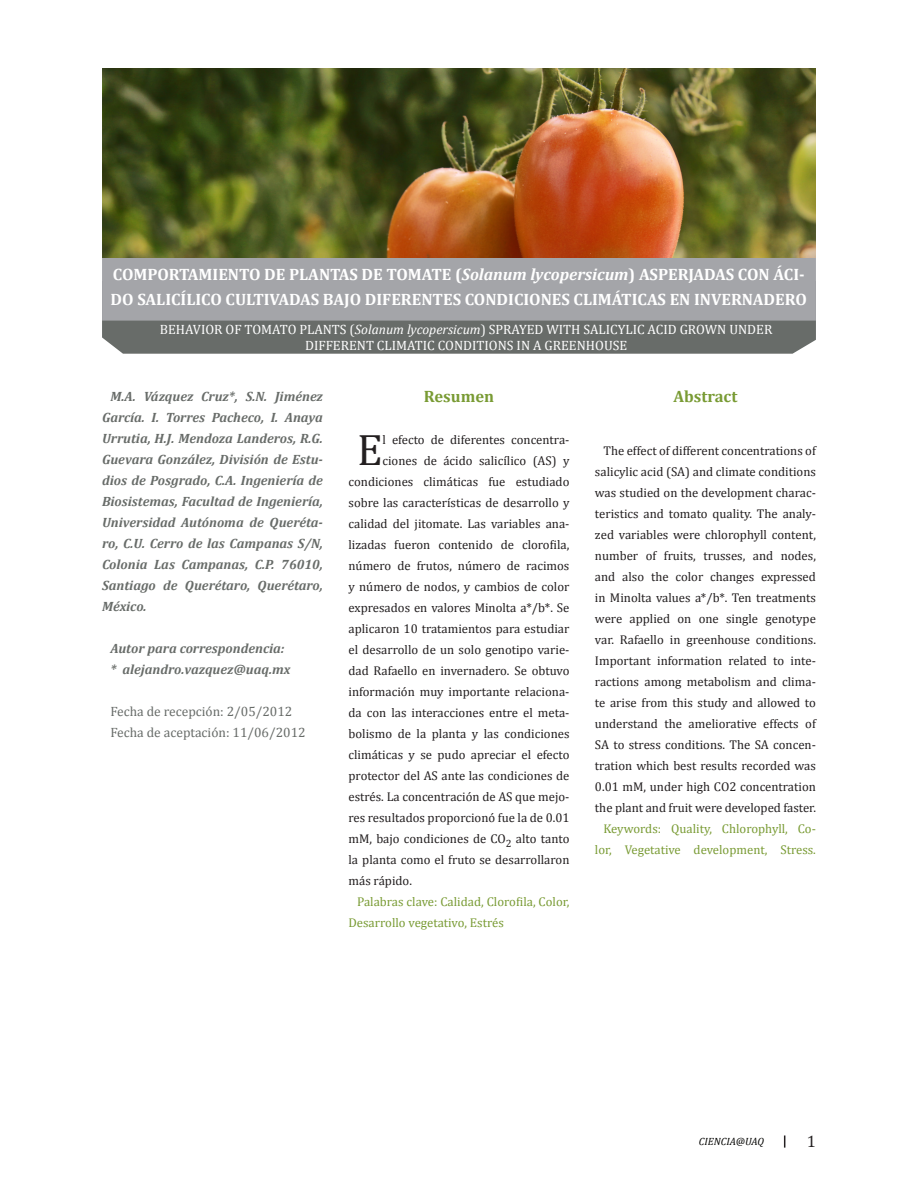
<style>
.page{position:relative;width:918px;height:1188px;background:#fff}
.page>*{position:absolute;margin:0;border:0;box-sizing:border-box;transform-origin:0 0}
.capital{font:44.25px "Cambria";color:#231f20}
.titulos{font:700 16.5px/25.2px "Cambria";color:#fff}
.subtitulos_2{font:700 16.5px "Cambria";color:#799b34}
.estilo_principal{font:16.5px "Cambria";color:#231f20}
.estilo_principal-2{font:italic 700 13.5px/21px "Cambria";color:#686c69;text-align:justify}
.subtitulos{font:13.5px/16.2px "Cambria";color:#fff;text-align:center}
.estilo_principal-3{font:13.5px "Cambria";color:#686c69}
.capital-2{font:12.75px "Cambria";color:#231f20}
.estilo_principal-4{font:12.75px/21px "Cambria";color:#231f20;text-align:justify}
.estilo_principal-5{font:12.75px/21px "Cambria";color:#799b34}
.estilo_principal-6{font:italic 10.5px "Cambria";color:#050503}
.s1{font-style:italic}
</style>
<div class="page">
<svg style="left:784px;top:1135px;width:1px;height:13px"></svg>
<div style="left:102px;top:321px;width:714px;height:33px;background:#686c69"></div>
<div style="left:102px;top:257px;width:714px;height:64px;background:#a4a5a9"></div>
<img style="left:102px;top:68px;width:714px;height:189px">
<p class="titulos" style="left:111px;top:261px;width:698px">COMPORTAMIENTO DE PLANTAS DE TOMATE (<span class="s1">Solanum lycopersicum</span>) ASPERJADAS CON ÁCI-<br>DO SALICÍLICO CULTIVADAS BAJO DIFERENTES CONDICIONES CLIMÁTICAS EN INVERNADERO</p>
<p class="subtitulos" style="left:160px;top:321px;width:614px">BEHAVIOR OF TOMATO PLANTS (<span class="s1">Solanum lycopersicum</span>) SPRAYED WITH SALICYLIC ACID GROWN UNDER<br>DIFFERENT CLIMATIC CONDITIONS IN A GREENHOUSE</p>
<p class="estilo_principal-2" style="left:102px;top:386px;width:222px;text-indent:9px">M.A. Vázquez Cruz*, S.N. Jiménez García. I. Torres Pacheco, I. Anaya Urrutia, H.J. Mendoza Landeros, R.G.<br>Guevara González, División de Estu&shy;dios de Posgrado, C.A. Ingeniería de Biosistemas, Facultad de Ingeniería, Universidad Autónoma de Queréta&shy;ro, C.U. Cerro de las Campanas S/N, Colonia Las Campanas, C.P. 76010, Santiago de Querétaro, Querétaro, México.</p>
<p class="estilo_principal-2" style="left:111px;top:638px;width:176px">Autor para correspondencia:</p>
<p class="estilo_principal-2" style="left:111px;top:659px;width:181px">* alejandro.vazquez@uaq.mx</p>
<p class="estilo_principal-3" style="left:111px;top:704px;width:183px">Fecha de recepción: 2/05/2012</p>
<p class="estilo_principal-3" style="left:111px;top:725px;width:197px">Fecha de aceptación: 11/06/2012</p>
<p class="subtitulos_2" style="left:424px;top:385px;width:72px">Resumen</p>
<p class="capital" style="left:357px;top:424px;width:27px">E</p>
<p class="capital-2" style="left:382px;top:432px;width:188px">l efecto de diferentes concentra-</p>
<p class="capital-2" style="left:382px;top:453px;width:188px">ciones de ácido salicílico (AS) y</p>
<p class="capital-2" style="left:349px;top:474px;width:222px">condiciones climáticas fue estudiado</p>
<p class="capital-2" style="left:349px;top:495px;width:222px">sobre las características de desarrollo y</p>
<p class="capital-2" style="left:349px;top:516px;width:222px">calidad del jitomate. Las variables ana-</p>
<p class="capital-2" style="left:349px;top:537px;width:222px">lizadas fueron contenido de clorofila,</p>
<p class="capital-2" style="left:349px;top:558px;width:222px">número de frutos, número de racimos</p>
<p class="capital-2" style="left:349px;top:579px;width:222px">y número de nodos, y cambios de color</p>
<p class="capital-2" style="left:349px;top:600px;width:222px">expresados en valores Minolta a*/b*. Se</p>
<p class="capital-2" style="left:349px;top:621px;width:222px">aplicaron 10 tratamientos para estudiar</p>
<p class="capital-2" style="left:349px;top:642px;width:222px">el desarrollo de un solo genotipo varie-</p>
<p class="capital-2" style="left:349px;top:663px;width:222px">dad Rafaello en invernadero. Se obtuvo</p>
<p class="capital-2" style="left:349px;top:684px;width:222px">información muy importante relaciona-</p>
<p class="capital-2" style="left:349px;top:705px;width:222px">da con las interacciones entre el meta-</p>
<p class="capital-2" style="left:349px;top:726px;width:222px">bolismo de la planta y las condiciones</p>
<p class="capital-2" style="left:349px;top:747px;width:222px">climáticas y se pudo apreciar el efecto</p>
<p class="capital-2" style="left:349px;top:768px;width:222px">protector del AS ante las condiciones de</p>
<p class="capital-2" style="left:349px;top:789px;width:222px">estrés. La concentración de AS que mejo-</p>
<p class="capital-2" style="left:349px;top:810px;width:222px">res resultados proporcionó fue la de 0.01</p>
<p class="capital-2" style="left:349px;top:831px;width:222px">mM, bajo condiciones de CO<sub>2</sub> alto tanto</p>
<p class="capital-2" style="left:349px;top:852px;width:222px">la planta como el fruto se desarrollaron</p>
<p class="capital-2" style="left:349px;top:873px;width:65px">más rápido.</p>
<p class="estilo_principal-5" style="left:349px;top:891px;width:222px;text-indent:9px">Palabras clave: Calidad, Clorofila, Color,<br>Desarrollo vegetativo, Estrés</p>
<p class="subtitulos_2" style="left:674px;top:385px;width:65px">Abstract</p>
<p class="estilo_principal-4" style="left:595px;top:440px;width:222px;text-indent:9px">The effect of different concentrations of salicylic acid (SA) and climate conditions was studied on the development charac&shy;teristics and tomato quality. The analy&shy;zed variables were chlorophyll content, number of fruits, trusses, and nodes, and also the color changes expressed in Minolta values a*/b*. Ten treatments were applied on one single genotype var. Rafaello in greenhouse conditions.<br>Important information related to inte&shy;ractions among metabolism and clima&shy;te arise from this study and allowed to understand the ameliorative effects of SA to stress conditions. The SA concen&shy;tration which best results recorded was 0.01 mM, under high CO2 concentration the plant and fruit were developed faster.</p>
<p class="estilo_principal-5" style="left:595px;top:818px;width:222px;text-align:right">Keywords: Quality, Chlorophyll, Co&shy;lor, Vegetative development, Stress.</p>
<p class="estilo_principal-6" style="left:699px;top:1134px;width:67px">CIENCIA@UAQ</p>
<p class="estilo_principal" style="left:807px;top:1132px;width:11px">1</p>
</div>
